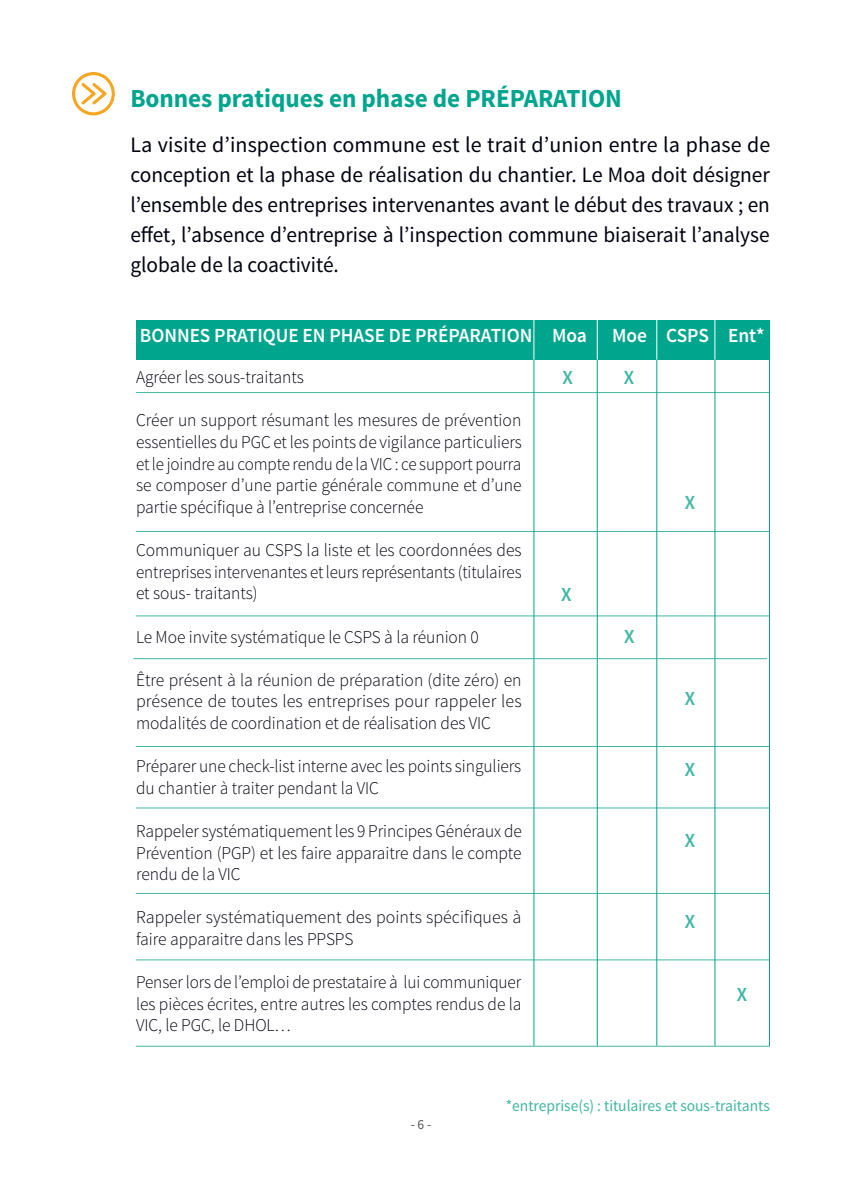
<style>
.page{position:relative;width:842px;height:1191px;background:#fff}
.page>*{position:absolute;margin:0;border:0;box-sizing:border-box;transform-origin:0 0}
.t1{font:700 26px "Source Sans Pro";color:#00a58d}
.t2{font:22px/30px "Source Sans Pro";color:#000210;text-align:justify}
.t3{font:600 20px "Source Sans Pro";color:#fff}
.t4{font:600 20px "Source Sans Pro";color:#42b6a3}
.t5{font:300 18px/21.6px "Source Sans Pro";color:#000210;text-align:justify}
.t6{font:300 18px/21.6px "Source Sans Pro";color:#000210;text-align:justify;scale:.96 1}
.t7{font:16px "Source Sans Pro";color:#42b6a3}
.t8{font:14px "Source Sans Pro";color:#575756}
</style>
<div class="page">
<svg style="left:72px;top:72px;width:43px;height:43px"></svg>
<div style="left:136px;top:320px;width:634px;height:40px;background:#00a58d"></div>
<hr style="left:136px;top:392px;width:634px;height:1px;background:#42b6a3">
<hr style="left:136px;top:531px;width:634px;height:1px;background:#42b6a3">
<hr style="left:136px;top:615px;width:634px;height:1px;background:#42b6a3">
<hr style="left:136px;top:746px;width:634px;height:1px;background:#42b6a3">
<hr style="left:136px;top:1045px;width:634px;height:1px;background:#42b6a3">
<hr style="left:136px;top:807px;width:634px;height:1px;background:#42b6a3">
<hr style="left:136px;top:893px;width:634px;height:1px;background:#42b6a3">
<hr style="left:136px;top:959px;width:634px;height:1px;background:#42b6a3">
<hr style="left:533px;top:320px;width:1px;height:725px;background:#00a58d">
<hr style="left:533px;top:320px;width:1px;height:40px;background:#fff">
<hr style="left:597px;top:320px;width:1px;height:725px;background:#00a58d">
<hr style="left:597px;top:320px;width:1px;height:40px;background:#fff">
<hr style="left:656px;top:320px;width:1px;height:725px;background:#00a58d">
<hr style="left:656px;top:320px;width:1px;height:40px;background:#fff">
<hr style="left:714px;top:320px;width:1px;height:725px;background:#00a58d">
<hr style="left:714px;top:320px;width:1px;height:40px;background:#fff">
<hr style="left:769px;top:320px;width:1px;height:726px;background:#00a58d">
<hr style="left:133px;top:658px;width:634px;height:1px;background:#42b6a3">
<h1 class="t1" style="left:130px;top:81px;width:493px">Bonnes pratiques en phase de PRÉPARATION</h1>
<p class="t2" style="left:130px;top:130px;width:641px">La visite d’inspection commune est le trait d’union entre la phase de conception et la phase de réalisation du chantier. Le Moa doit désigner l’ensemble des entreprises intervenantes avant le début des travaux ; en effet, l’absence d’entreprise à l’inspection commune biaiserait l’analyse globale de la coactivité.</p>
<p class="t3" style="left:140px;top:323px;width:449px">BONNES PRATIQUE EN PHASE DE PRÉPARATION Moa</p>
<p class="t3" style="left:612px;top:323px;width:154px">Moe CSPS Ent*</p>
<p class="t5" style="left:136px;top:366px;width:169px">Agréer les sous-traitants</p>
<p class="t5" style="left:136px;top:410px;width:387px">Créer un support résumant les mesures de prévention essentielles du PGC et les points de vigilance particuliers et le joindre au compte rendu de la VIC : ce support pourra se composer d’une partie générale commune et d’une partie spécifique à l’entreprise concernée</p>
<p class="t5" style="left:136px;top:539px;width:387px">Communiquer au CSPS la liste et les coordonnées des entreprises intervenantes et leurs représentants (titulaires et sous- traitants)</p>
<p class="t5" style="left:136px;top:626px;width:344px">Le Moe invite systématique le CSPS à la réunion 0</p>
<p class="t5" style="left:136px;top:669px;width:387px">Être présent à la réunion de préparation (dite zéro) en présence de toutes les entreprises pour rappeler les modalités de coordination et de réalisation des VIC</p>
<p class="t5" style="left:136px;top:755px;width:387px">Préparer une check-list interne avec les points singuliers du chantier à traiter pendant la VIC</p>
<p class="t6" style="left:136px;top:820px;width:403px">Rappeler systématiquement les 9 Principes Généraux de Prévention (PGP) et les faire apparaitre dans le compte rendu de la VIC</p>
<p class="t5" style="left:136px;top:906px;width:387px">Rappeler systématiquement des points spécifiques à faire apparaitre dans les PPSPS</p>
<p class="t6" style="left:136px;top:971px;width:403px">Penser lors de l’emploi de prestataire à lui communiquer les pièces écrites, entre autres les comptes rendus de la VIC, le PGC, le DHOL…</p>
<p class="t4" style="left:562px;top:365px;width:12px">X</p>
<p class="t4" style="left:624px;top:365px;width:12px">X</p>
<p class="t4" style="left:685px;top:490px;width:12px">X</p>
<p class="t4" style="left:561px;top:582px;width:12px">X</p>
<p class="t4" style="left:624px;top:623px;width:12px">X</p>
<p class="t4" style="left:685px;top:686px;width:12px">X</p>
<p class="t4" style="left:685px;top:756px;width:12px">X</p>
<p class="t4" style="left:685px;top:827px;width:12px">X</p>
<p class="t4" style="left:685px;top:908px;width:12px">X</p>
<p class="t4" style="left:737px;top:981px;width:12px">X</p>
<p class="t8" style="left:411px;top:1116px;width:22px">- 6 -</p>
<p class="t7" style="left:506px;top:1095px;width:266px">*entreprise(s) : titulaires et sous-traitants</p>
</div>
